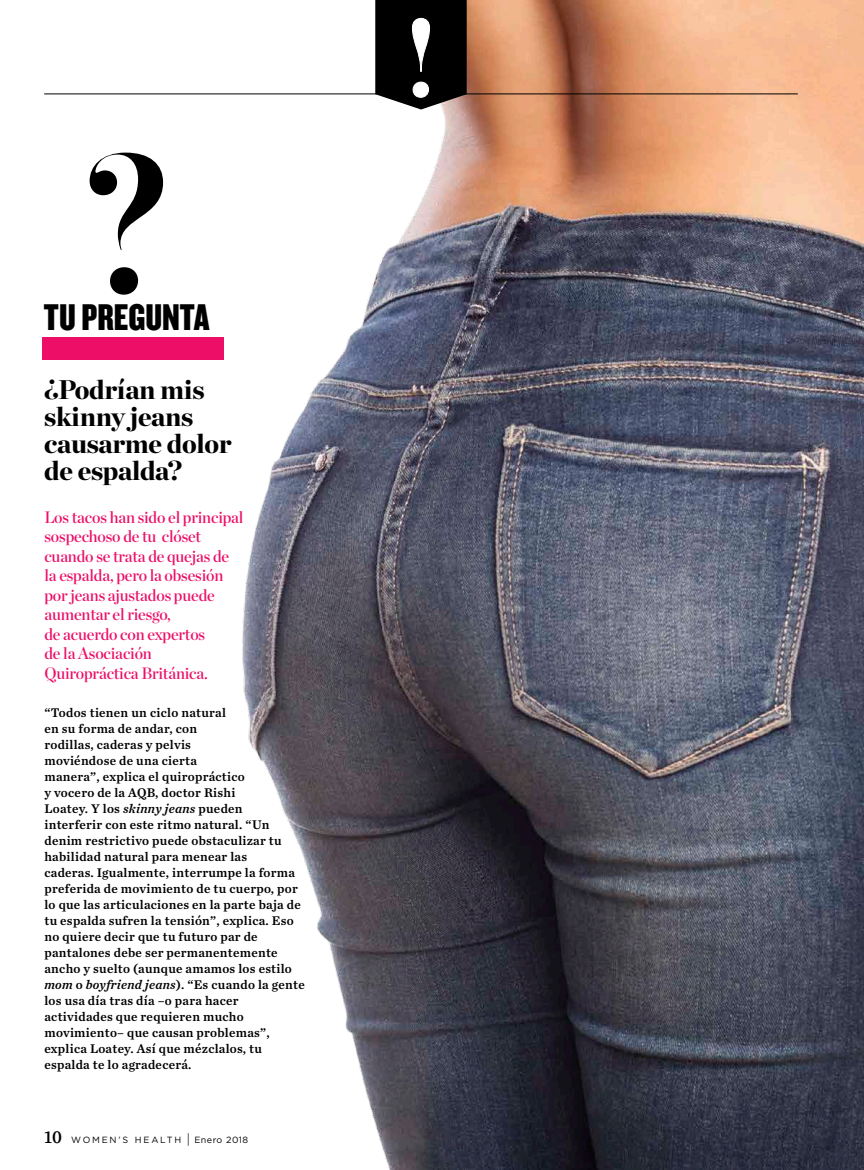
<style>
.page{position:relative;width:864px;height:1170px;background:#fff}
.page>*{position:absolute;margin:0;border:0;box-sizing:border-box;transform-origin:0 0}
.t1{font:700 199.95px "Narziss";color:#000}
.t2{font:38.7px "Knockout 69 Full Liteweight";color:#000}
.t3{font:900 27px/27px "Chronicle Display";letter-spacing:-.01em;color:#000}
.t4{font:600 16.5px/19.5px "Chronicle Display";letter-spacing:-.01em;color:#ed0e68;scale:.96 1}
.t5{font:600 13.2px/15.9px "Chronicle Text G2";letter-spacing:.02em;color:#000}
.t6{font:9px "Gotham";letter-spacing:.13em;color:#000}
.s1{font-family:"Chronicle Text G2 Semi";font-weight:400;font-style:italic}
.s2{font-family:"Whitman Bold LF";font-size:18.75px}
.s3{font-weight:300;font-size:13.5px}
</style>
<div class="page">
<div style="left:43px;top:337px;width:181px;height:22px;background:#ed0e68"></div>
<img style="left:133px;top:0;width:730px;height:1169px">
<hr style="left:44px;top:93px;width:753px;height:1px;background:#000">
<svg style="left:375px;top:0;width:91px;height:109px;background:#232222"></svg>
<p class="t1" style="left:85px;top:106px;width:86px">?</p>
<p class="t2" style="left:44px;top:293px;width:167px">TU PREGUNTA</p>
<p class="t3" style="left:44px;top:375px;width:189px">¿Podrían mis skinny jeans causarme dolor de espalda?</p>
<p class="t4" style="left:44px;top:507px;width:209px">Los tacos han sido el principal sospechoso de tu clóset cuando se trata de quejas de la espalda, pero la obsesión por jeans ajustados puede aumentar el riesgo,<br>de acuerdo con expertos<br>de la Asociación<br>Quiropráctica Británica.</p>
<p class="t5" style="left:44px;top:704px;width:262px">“Todos tienen un ciclo natural<br>en su forma de andar, con<br>rodillas, caderas y pelvis<br>moviéndose de una cierta<br>manera”, explica el quiropráctico<br>y vocero de la AQB, doctor Rishi<br>Loatey. Y los <span class="s1">skinny jeans</span> pueden<br>interferir con este ritmo natural. “Un denim restrictivo puede obstaculizar tu habilidad natural para menear las<br>caderas. Igualmente, interrumpe la forma preferida de movimiento de tu cuerpo, por lo que las articulaciones en la parte baja de tu espalda sufren la tensión”, explica. Eso no quiere decir que tu futuro par de pantalones debe ser permanentemente ancho y suelto (aunque amamos los estilo <span class="s1">mom</span> o <span class="s1">boyfriend jeans</span>). “Es cuando la gente los usa día tras día –o para hacer actividades que requieren mucho movimiento– que causan problemas”, explica Loatey. Así que mézclalos, tu espalda te lo agradecerá.</p>
<p class="t6" style="left:44px;top:1133px;width:205px"><span class="s2">10</span> WOMEN’S HEALTH <span class="s3">|</span> Enero 2018</p>
</div>
